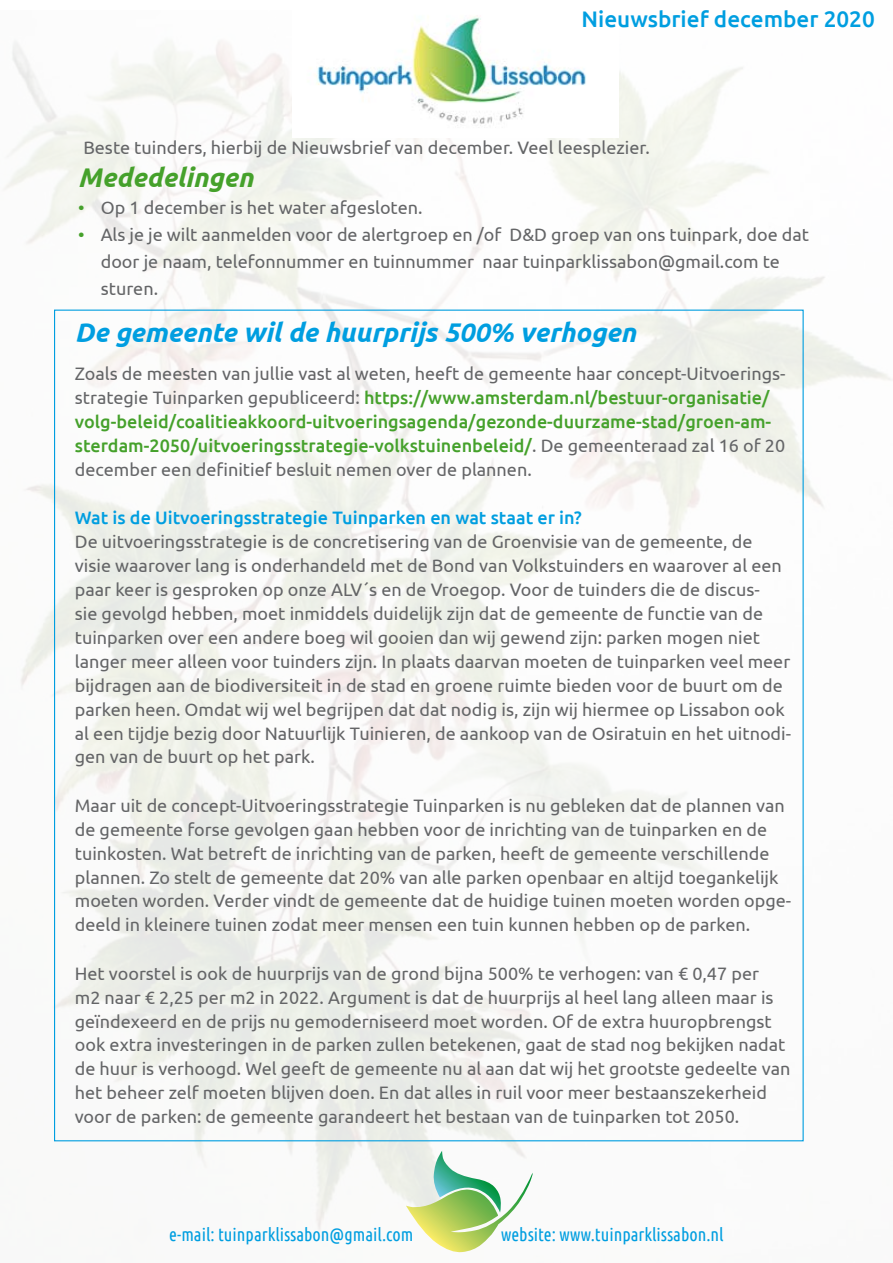
<style>
.page{position:relative;width:893px;height:1263px;background:#fff}
.page>*{position:absolute;margin:0;border:0;box-sizing:border-box;transform-origin:0 0}
.t1{font:italic 700 27px "Ubuntu";color:#009ee0}
.t2{font:italic 700 27px "Ubuntu";color:#45a12b}
.t3{font:500 22.5px "Ubuntu";color:#009ee0}
.t4{font:18px/24px "Ubuntu";color:#646567}
.t5{font:18px "Ubuntu Condensed";color:#009ee0}
.t6{font:500 18px "Ubuntu";color:#009ee0}
.s1{color:#45a12b}
.s2{font-weight:500;color:#45a12b}
</style>
<div class="page">
<img style="left:307px;top:15px;width:280px;height:113px">
<svg style="left:406px;top:1151px;width:126px;height:102px"></svg>
<p class="t3" style="left:581px;top:4px;width:295px">Nieuwsbrief december 2020</p>
<p class="t4" style="left:83px;top:135px;width:568px">Beste tuinders, hierbij de Nieuwsbrief van december. Veel leesplezier.</p>
<h1 class="t2" style="left:78px;top:161px;width:176px">Mededelingen</h1>
<p class="t4" style="left:78px;top:195px;width:346px"><span class="s1">•</span> Op 1 december is het water afgesloten.</p>
<p class="t4" style="left:101px;top:221px;width:710px;line-height:27px;text-indent:-22px"><span class="s1">•</span> Als je je wilt aanmelden voor de alertgroep en /of D&amp;D groep van ons tuinpark, doe dat door je naam, telefonnummer en tuinnummer naar tuinparklissabon@gmail.com te sturen.</p>
<h1 class="t1" style="left:75px;top:316px;width:562px">De gemeente wil de huurprijs 500% verhogen</h1>
<p class="t4" style="left:75px;top:361px;width:712px">Zoals de meesten van jullie vast al weten, heeft de gemeente haar concept-Uitvoerings&shy;strategie Tuinparken gepubliceerd: <span class="s2">https://www.amsterdam.nl/bestuur-organisatie/ volg-beleid/coalitieakkoord-uitvoeringsagenda/gezonde-duurzame-stad/groen-am&shy;sterdam-2050/uitvoeringsstrategie-volkstuinenbeleid/</span>. De gemeenteraad zal 16 of 20 december een definitief besluit nemen over de plannen.</p>
<p class="t6" style="left:75px;top:506px;width:508px">Wat is de Uitvoeringsstrategie Tuinparken en wat staat er in?</p>
<p class="t4" style="left:75px;top:528px;width:718px">De uitvoeringsstrategie is de concretisering van de Groenvisie van de gemeente, de visie waarover lang is onderhandeld met de Bond van Volkstuinders en waarover al een paar keer is gesproken op onze ALV´s en de Vroegop. Voor de tuinders die de discus-<br>sie gevolgd hebben, moet inmiddels duidelijk zijn dat de gemeente de functie van de tuinparken over een andere boeg wil gooien dan wij gewend zijn: parken mogen niet langer meer alleen voor tuinders zijn. In plaats daarvan moeten de tuinparken veel meer bijdragen aan de biodiversiteit in de stad en groene ruimte bieden voor de buurt om de parken heen. Omdat wij wel begrijpen dat dat nodig is, zijn wij hiermee op Lissabon ook al een tijdje bezig door Natuurlijk Tuinieren, de aankoop van de Osiratuin en het uitnodi&shy;gen van de buurt op het park.</p>
<p class="t4" style="left:75px;top:792px;width:718px">Maar uit de concept-Uitvoeringsstrategie Tuinparken is nu gebleken dat de plannen van de gemeente forse gevolgen gaan hebben voor de inrichting van de tuinparken en de tuinkosten. Wat betreft de inrichting van de parken, heeft de gemeente verschillende plannen. Zo stelt de gemeente dat 20% van alle parken openbaar en altijd toegankelijk moeten worden. Verder vindt de gemeente dat de huidige tuinen moeten worden opge&shy;deeld in kleinere tuinen zodat meer mensen een tuin kunnen hebben op de parken.</p>
<p class="t4" style="left:75px;top:960px;width:717px">Het voorstel is ook de huurprijs van de grond bijna 500% te verhogen: van € 0,47 per<br>m2 naar € 2,25 per m2 in 2022. Argument is dat de huurprijs al heel lang alleen maar is geïndexeerd en de prijs nu gemoderniseerd moet worden. Of de extra huuropbrengst ook extra investeringen in de parken zullen betekenen, gaat de stad nog bekijken nadat de huur is verhoogd. Wel geeft de gemeente nu al aan dat wij het grootste gedeelte van het beheer zelf moeten blijven doen. En dat alles in ruil voor meer bestaanszekerheid voor de parken: de gemeente garandeert het bestaan van de tuinparken tot 2050.</p>
<p class="t5" style="left:169px;top:1224px;width:246px">e-mail: tuinparklissabon@gmail.com</p>
<p class="t5" style="left:501px;top:1224px;width:224px">website: www.tuinparklissabon.nl</p>
</div>
